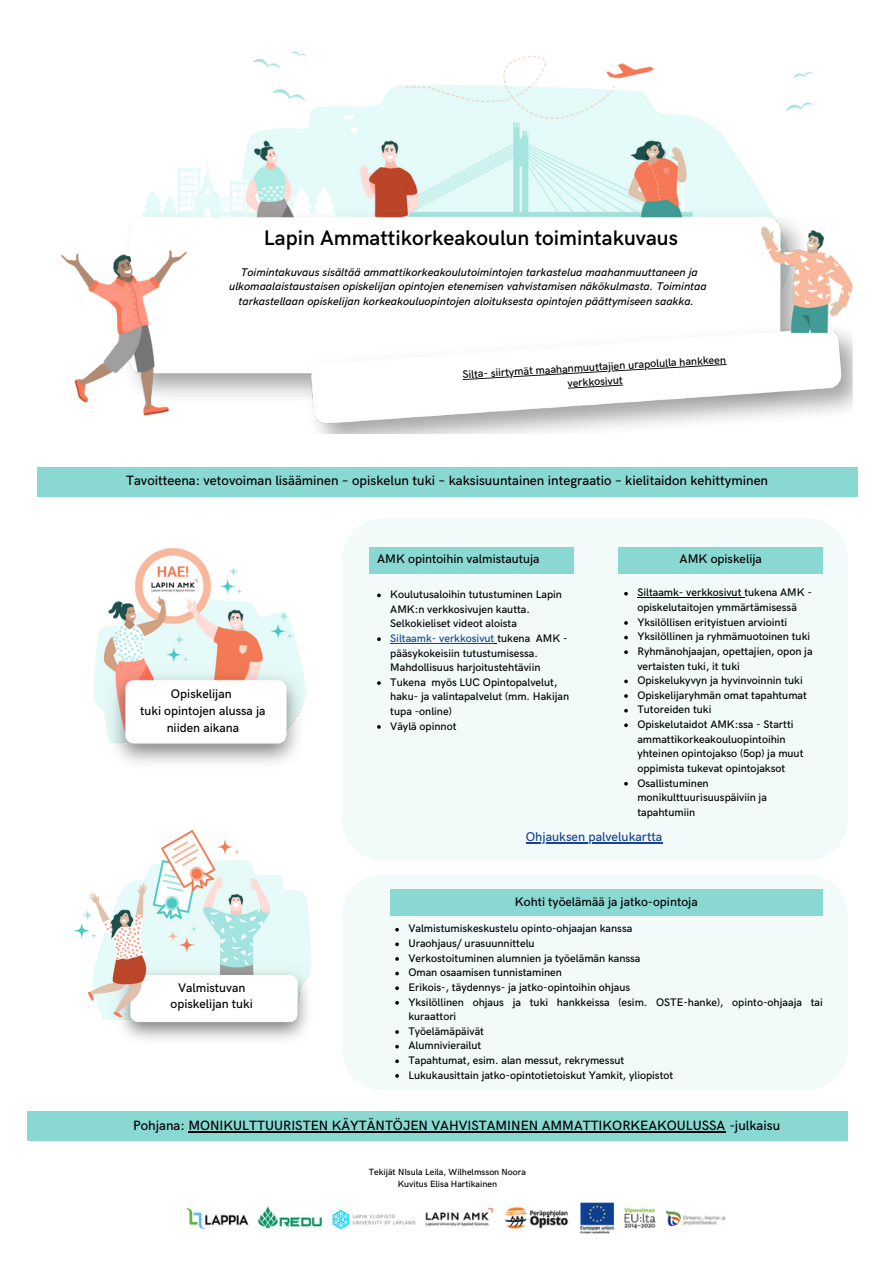
<style>
.page{position:relative;width:894px;height:1264px;background:#fff}
.page>*{position:absolute;margin:0;border:0;box-sizing:border-box;transform-origin:0 0}
.t1{font:600 21.15px "HK Grotesk";color:#000}
.t2{font:500 13.5px "HK Grotesk";color:#000}
.t3{font:500 12.75px "HK Grotesk";color:#194396}
.t4{font:500 12.45px/16.6px "HK Grotesk";color:#000;text-align:center}
.t5{font:italic 500 11.1px/14.9px "HK Grotesk";color:#000;text-align:center}
.t6{font:500 10.95px/14.5px "HK Grotesk";color:#000}
.t7{font:500 9px "HK Grotesk";color:#000}
.s1{color:#194396}
</style>
<div class="page">
<div style="left:342px;top:519px;width:505px;height:341px;background:#f2fbfa"></div>
<img style="left:60px;top:51px;width:793px;height:383px">
<img style="left:185px;top:1202px;width:541px;height:32px">
<div style="left:37px;top:467px;width:820px;height:29px;background:#89d8d2"></div>
<img style="left:93px;top:519px;width:272px;height:266px">
<div style="left:342px;top:875px;width:505px;height:215px;background:#f2fbfa"></div>
<img style="left:74px;top:830px;width:238px;height:209px">
<div style="left:369px;top:547px;width:204px;height:26px;background:#89d8d2"></div>
<div style="left:618px;top:547px;width:204px;height:26px;background:#89d8d2"></div>
<div style="left:389px;top:889px;width:433px;height:26px;background:#89d8d2"></div>
<div style="left:27px;top:1111px;width:820px;height:29px;background:#89d8d2"></div>
<svg style="left:462px;top:364px;width:264px;height:24px"></svg>
<hr style="left:188px;top:1130px;width:537px;height:2px;background:#000">
<svg style="left:395px;top:927px;width:4px;height:4px"></svg>
<svg style="left:395px;top:942px;width:4px;height:4px"></svg>
<svg style="left:395px;top:957px;width:4px;height:3px"></svg>
<svg style="left:395px;top:971px;width:4px;height:4px"></svg>
<svg style="left:395px;top:986px;width:4px;height:4px"></svg>
<svg style="left:395px;top:1000px;width:4px;height:4px"></svg>
<svg style="left:395px;top:1030px;width:4px;height:3px"></svg>
<svg style="left:395px;top:1044px;width:4px;height:4px"></svg>
<svg style="left:395px;top:1059px;width:4px;height:4px"></svg>
<svg style="left:395px;top:1074px;width:4px;height:3px"></svg>
<svg style="left:377px;top:593px;width:3px;height:4px"></svg>
<svg style="left:377px;top:637px;width:3px;height:4px"></svg>
<hr style="left:390px;top:643px;width:104px;height:1px;background:#194396">
<svg style="left:377px;top:681px;width:3px;height:4px"></svg>
<hr style="left:637px;top:597px;width:107px;height:1px;background:#000">
<svg style="left:624px;top:635px;width:3px;height:4px"></svg>
<svg style="left:624px;top:650px;width:3px;height:4px"></svg>
<svg style="left:624px;top:679px;width:3px;height:4px"></svg>
<svg style="left:624px;top:694px;width:3px;height:4px"></svg>
<svg style="left:624px;top:723px;width:3px;height:4px"></svg>
<hr style="left:525px;top:842px;width:137px;height:1px;background:#194396">
<p class="t1" style="left:264px;top:226px;width:415px">Lapin Ammattikorkeakoulun toimintakuvaus</p>
<p class="t5" style="left:229px;top:265px;width:479px">Toimintakuvaus sisältää ammattikorkeakoulutoimintojen tarkastelua maahanmuuttaneen ja ulkomaalaistaustaisen opiskelijan opintojen etenemisen vahvistamisen näkökulmasta. Toimintaa tarkastellaan opiskelijan korkeakouluopintojen aloituksesta opintojen päättymiseen saakka.</p>
<p class="t6" style="left:462px;top:367px;width:265px;text-align:center;rotate:-3deg">Silta- siirtymät maahanmuuttajien urapolulla hankkeen verkkosivut</p>
<p class="t2" style="left:126px;top:472px;width:643px">Tavoitteena: vetovoiman lisääminen – opiskelun tuki – kaksisuuntainen integraatio – kielitaidon kehittyminen</p>
<p class="t4" style="left:171px;top:686px;width:62px">Opiskelijan</p>
<p class="t4" style="left:140px;top:703px;width:127px">tuki opintojen alussa ja niiden aikana</p>
<p class="t4" style="left:178px;top:979px;width:69px">Valmistuvan</p>
<p class="t4" style="left:170px;top:996px;width:84px">opiskelijan tuki</p>
<p class="t4" style="left:377px;top:550px;width:164px">AMK opintoihin valmistautuja</p>
<p class="t4" style="left:679px;top:550px;width:84px">AMK opiskelija</p>
<p class="t6" style="left:637px;top:586px;width:176px">Siltaamk- verkkosivut tukena AMK - opiskelutaitojen ymmärtämisessä</p>
<p class="t6" style="left:637px;top:615px;width:151px">Yksilöllisen erityistuen arviointi</p>
<p class="t6" style="left:637px;top:629px;width:174px">Yksilöllinen ja ryhmämuotoinen tuki</p>
<p class="t6" style="left:637px;top:644px;width:177px">Ryhmänohjaajan, opettajien, opon ja vertaisten tuki, it tuki</p>
<p class="t6" style="left:637px;top:673px;width:167px">Opiskelukyvyn ja hyvinvoinnin tuki</p>
<p class="t6" style="left:637px;top:688px;width:171px">Opiskelijaryhmän omat tapahtumat</p>
<p class="t6" style="left:637px;top:703px;width:76px">Tutoreiden tuki</p>
<p class="t6" style="left:637px;top:717px;width:168px">Opiskelutaidot AMK:ssa - Startti ammattikorkeakouluopintoihin yhteinen opintojakso (5op) ja muut oppimista tukevat opintojaksot</p>
<p class="t6" style="left:637px;top:776px;width:131px">Osallistuminen monikulttuurisuuspäiviin ja tapahtumiin</p>
<p class="t3" style="left:525px;top:829px;width:138px">Ohjauksen palvelukartta</p>
<p class="t6" style="left:390px;top:587px;width:173px">Koulutusaloihin tutustuminen Lapin<br>AMK:n verkkosivujen kautta.<br>Selkokieliset videot aloista</p>
<p class="t6" style="left:390px;top:631px;width:179px"><span class="s1">Siltaamk- verkkosivut</span> tukena AMK - pääsykokeisiin tutustumisessa.<br>Mahdollisuus harjoitustehtäviin</p>
<p class="t6" style="left:390px;top:675px;width:180px">Tukena myös LUC Opintopalvelut, haku- ja valintapalvelut (mm. Hakijan tupa -online)</p>
<p class="t6" style="left:390px;top:719px;width:68px">Väylä opinnot</p>
<p class="t4" style="left:514px;top:893px;width:184px">Kohti työelämää ja jatko-opintoja</p>
<p class="t6" style="left:408px;top:921px;width:225px">Valmistumiskeskustelu opinto-ohjaajan kanssa</p>
<p class="t6" style="left:408px;top:936px;width:128px">Uraohjaus/ urasuunnittelu</p>
<p class="t6" style="left:408px;top:951px;width:233px">Verkostoituminen alumnien ja työelämän kanssa</p>
<p class="t6" style="left:408px;top:965px;width:155px">Oman osaamisen tunnistaminen</p>
<p class="t6" style="left:408px;top:980px;width:223px">Erikois-, täydennys- ja jatko-opintoihin ohjaus</p>
<p class="t6" style="left:408px;top:994px;width:416px">Yksilöllinen ohjaus ja tuki hankkeissa (esim. OSTE-hanke), opinto-ohjaaja tai kuraattori</p>
<p class="t6" style="left:408px;top:1024px;width:77px">Työelämäpäivät</p>
<p class="t6" style="left:408px;top:1038px;width:74px">Alumnivierailut</p>
<p class="t6" style="left:408px;top:1053px;width:217px">Tapahtumat, esim. alan messut, rekrymessut</p>
<p class="t6" style="left:408px;top:1068px;width:266px">Lukukausittain jatko-opintotietoiskut Yamkit, yliopistot</p>
<p class="t2" style="left:133px;top:1117px;width:648px">Pohjana: MONIKULTTUURISTEN KÄYTÄNTÖJEN VAHVISTAMINEN AMMATTIKORKEAKOULUSSA -julkaisu</p>
<p class="t7" style="left:369px;top:1166px;width:158px">Tekijät NIsula Leila, Wilhelmsson Noora</p>
<p class="t7" style="left:397px;top:1178px;width:101px">Kuvitus Elisa Hartikainen</p>
</div>
